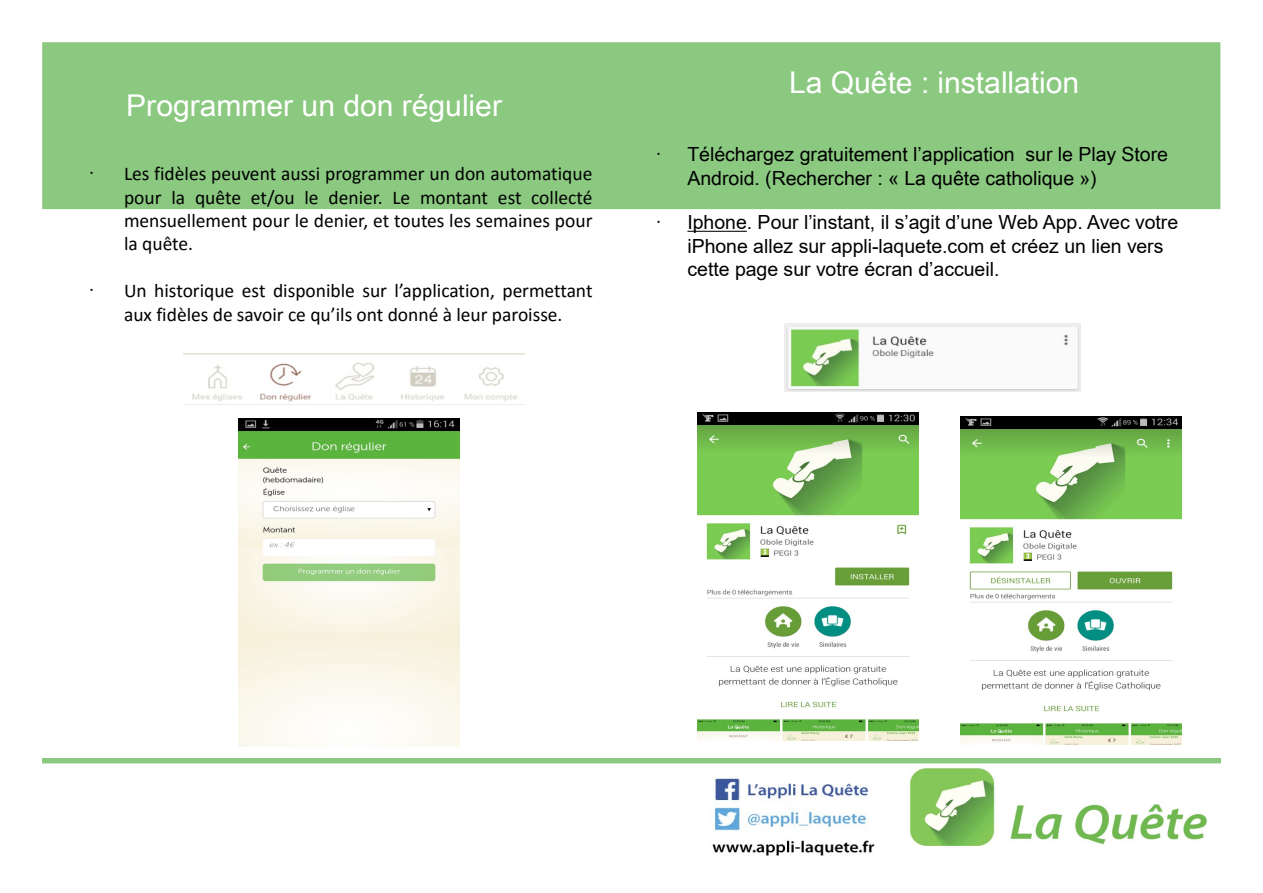
<style>
.page{position:relative;width:1263px;height:893px;background:#fff}
.page>*{position:absolute;margin:0;border:0;box-sizing:border-box;transform-origin:0 0}
.t1{font:30px "Arial Unicode MS";color:#fff}
.t2{font:19.5px/23.4px "Calibri";color:#000;text-align:justify}
.t3{font:19.5px/23.4px "Arial";color:#000}
.t4{font:19.5px/23.4px "Arial Unicode MS";color:#000}
</style>
<div class="page">
<div style="left:42px;top:43px;width:1178px;height:166px;background:#8bc981"></div>
<img style="left:910px;top:768px;width:296px;height:77px">
<div style="left:42px;top:758px;width:1178px;height:5px;background:#8bc981"></div>
<hr style="left:687px;top:231px;width:60px;height:1px;background:#000">
<img style="left:784px;top:323px;width:297px;height:68px">
<img style="left:698px;top:412px;width:220px;height:328px">
<img style="left:961px;top:417px;width:221px;height:327px">
<img style="left:239px;top:418px;width:221px;height:328px">
<img style="left:183px;top:353px;width:342px;height:49px">
<img style="left:712px;top:778px;width:163px;height:78px">
<h1 class="t1" style="left:126px;top:84px;width:377px">Programmer un don régulier</h1>
<p class="t2" style="left:124px;top:162px;width:470px;text-indent:-34px"><sup>•</sup> Les fidèles peuvent aussi programmer un don automatique pour la quête et/ou le denier. Le montant est collecté mensuellement pour le denier, et toutes les semaines pour la quête.</p>
<p class="t2" style="left:90px;top:279px;width:504px;text-align:center"><sup>•</sup> Un historique est disponible sur l’application, permettant aux fidèles de savoir ce qu’ils ont donné à leur paroisse.</p>
<h1 class="t1" style="left:789px;top:61px;width:292px">La Quête : installation</h1>
<p class="t4" style="left:687px;top:142px;width:482px;text-indent:-30px"><sup>•</sup> Téléchargez gratuitement l’application sur le Play Store<br>Android. (Rechercher : « La quête catholique »)</p>
<p class="t3" style="left:687px;top:211px;width:492px;text-indent:-30px"><sup>•</sup> Iphone. Pour l’instant, il s’agit d’une Web App. Avec votre iPhone allez sur appli-laquete.com et créez un lien vers cette page sur votre écran d’accueil.</p>
</div>
